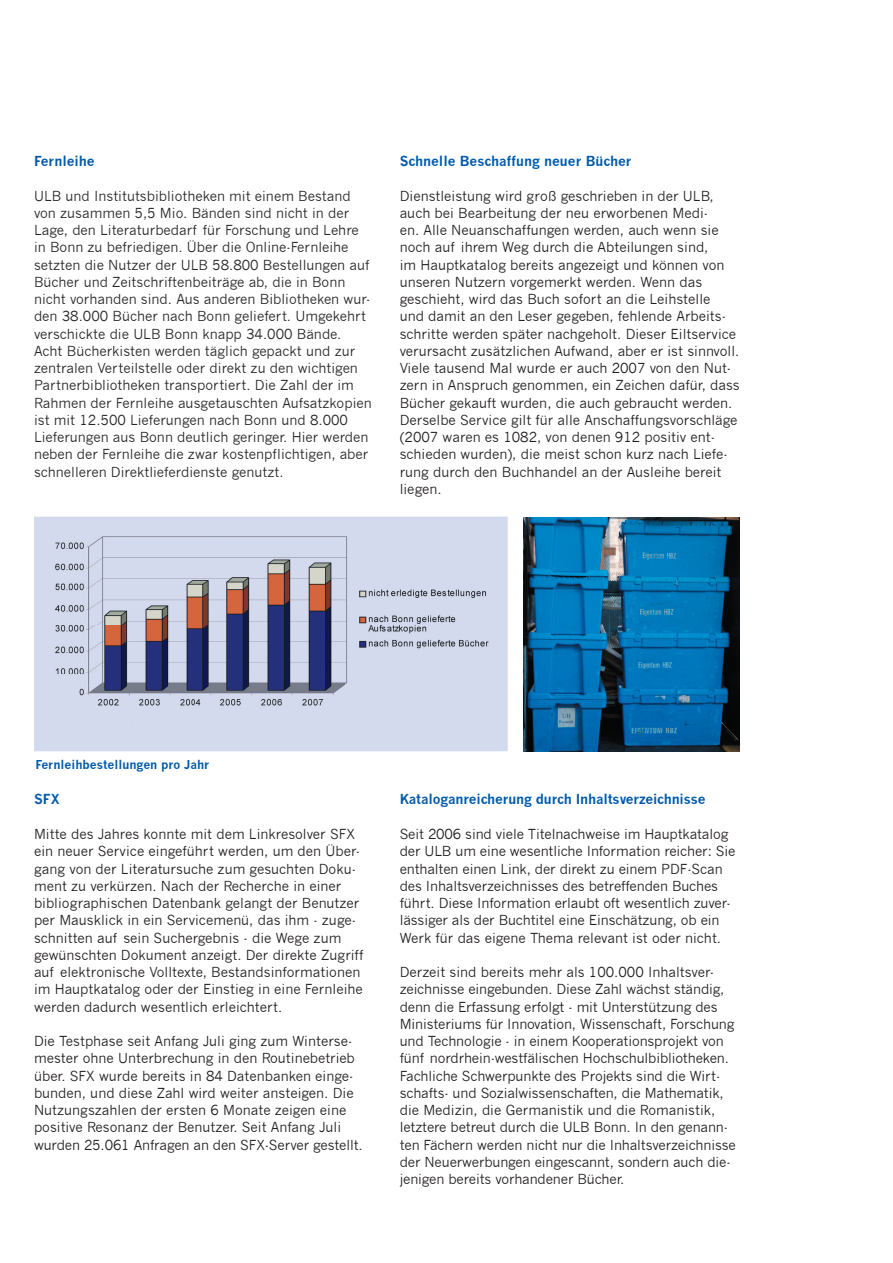
<style>
.page{position:relative;width:893px;height:1263px;background:#fff}
.page>*{position:absolute;margin:0;border:0;box-sizing:border-box;transform-origin:0 0}
.t1{font:13.5px/17.2px "News Gothic";color:#231f20}
.t2{font:13.5px/17.2px "News Gothic";color:#282526}
.t3{font:700 13.5px "News Gothic";letter-spacing:-.01em;color:#015aaa}
.t4{font:700 12px "News Gothic";color:#015aaa}
</style>
<div class="page">
<div style="left:34px;top:517px;width:474px;height:234px;background:#d4daed"></div>
<img style="left:42px;top:525px;width:455px;height:197px">
<img style="left:524px;top:517px;width:215px;height:234px">
<p class="t3" style="left:34px;top:153px;width:62px">Fernleihe</p>
<p class="t2" style="left:34px;top:187px;width:339px">ULB und Institutsbibliotheken mit einem Bestand von zusammen 5,5 Mio. Bänden sind nicht in der Lage, den Literaturbedarf für Forschung und Lehre in Bonn zu befriedigen. Über die Online-Fernleihe setzten die Nutzer der ULB 58.800 Bestellungen auf Bücher und Zeitschriftenbeiträge ab, die in Bonn nicht vorhanden sind. Aus anderen Bibliotheken wur&shy;den 38.000 Bücher nach Bonn geliefert. Umgekehrt verschickte die ULB Bonn knapp 34.000 Bände.<br>Acht Bücherkisten werden täglich gepackt und zur zentralen Verteilstelle oder direkt zu den wichtigen Partnerbibliotheken transportiert. Die Zahl der im Rahmen der Fernleihe ausgetauschten Aufsatzkopien ist mit 12.500 Lieferungen nach Bonn und 8.000<br>Lieferungen aus Bonn deutlich geringer. Hier werden neben der Fernleihe die zwar kostenpflichtigen, aber schnelleren Direktlieferdienste genutzt.</p>
<p class="t3" style="left:400px;top:153px;width:233px">Schnelle Beschaffung neuer Bücher</p>
<p class="t1" style="left:400px;top:187px;width:342px">Dienstleistung wird groß geschrieben in der ULB, auch bei Bearbeitung der neu erworbenen Medi-<br>en. Alle Neuanschaffungen werden, auch wenn sie noch auf ihrem Weg durch die Abteilungen sind,<br>im Hauptkatalog bereits angezeigt und können von unseren Nutzern vorgemerkt werden. Wenn das geschieht, wird das Buch sofort an die Leihstelle<br>und damit an den Leser gegeben, fehlende Arbeits&shy;schritte werden später nachgeholt. Dieser Eiltservice verursacht zusätzlichen Aufwand, aber er ist sinnvoll.<br>Viele tausend Mal wurde er auch 2007 von den Nut&shy;zern in Anspruch genommen, ein Zeichen dafür, dass Bücher gekauft wurden, die auch gebraucht werden.<br>Derselbe Service gilt für alle Anschaffungsvorschläge (2007 waren es 1082, von denen 912 positiv ent&shy;schieden wurden), die meist schon kurz nach Liefe&shy;rung durch den Buchhandel an der Ausleihe bereit liegen.</p>
<p class="t4" style="left:35px;top:758px;width:176px">Fernleihbestellungen pro Jahr</p>
<p class="t3" style="left:34px;top:791px;width:27px">SFX</p>
<p class="t1" style="left:34px;top:825px;width:331px">Mitte des Jahres konnte mit dem Linkresolver SFX ein neuer Service eingeführt werden, um den Über&shy;gang von der Literatursuche zum gesuchten Doku&shy;ment zu verkürzen. Nach der Recherche in einer bibliographischen Datenbank gelangt der Benutzer per Mausklick in ein Servicemenü, das ihm - zuge&shy;schnitten auf sein Suchergebnis - die Wege zum gewünschten Dokument anzeigt. Der direkte Zugriff auf elektronische Volltexte, Bestandsinformationen im Hauptkatalog oder der Einstieg in eine Fernleihe werden dadurch wesentlich erleichtert.</p>
<p class="t1" style="left:34px;top:1032px;width:330px">Die Testphase seit Anfang Juli ging zum Winterse&shy;mester ohne Unterbrechung in den Routinebetrieb über. SFX wurde bereits in 84 Datenbanken einge&shy;bunden, und diese Zahl wird weiter ansteigen. Die Nutzungszahlen der ersten 6 Monate zeigen eine positive Resonanz der Benutzer. Seit Anfang Juli wurden 25.061 Anfragen an den SFX-Server gestellt.</p>
<p class="t3" style="left:400px;top:791px;width:307px">Kataloganreicherung durch Inhaltsverzeichnisse</p>
<p class="t1" style="left:400px;top:825px;width:337px">Seit 2006 sind viele Titelnachweise im Hauptkatalog der ULB um eine wesentliche Information reicher: Sie enthalten einen Link, der direkt zu einem PDF-Scan des Inhaltsverzeichnisses des betreffenden Buches führt. Diese Information erlaubt oft wesentlich zuver&shy;lässiger als der Buchtitel eine Einschätzung, ob ein Werk für das eigene Thema relevant ist oder nicht.</p>
<p class="t1" style="left:400px;top:963px;width:338px">Derzeit sind bereits mehr als 100.000 Inhaltsver&shy;zeichnisse eingebunden. Diese Zahl wächst ständig, denn die Erfassung erfolgt - mit Unterstützung des Ministeriums für Innovation, Wissenschaft, Forschung und Technologie - in einem Kooperationsprojekt von fünf nordrhein-westfälischen Hochschulbibliotheken.<br>Fachliche Schwerpunkte des Projekts sind die Wirt&shy;schafts- und Sozialwissenschaften, die Mathematik, die Medizin, die Germanistik und die Romanistik, letztere betreut durch die ULB Bonn. In den genann&shy;ten Fächern werden nicht nur die Inhaltsverzeichnisse der Neuerwerbungen eingescannt, sondern auch die&shy;jenigen bereits vorhandener Bücher.</p>
</div>
